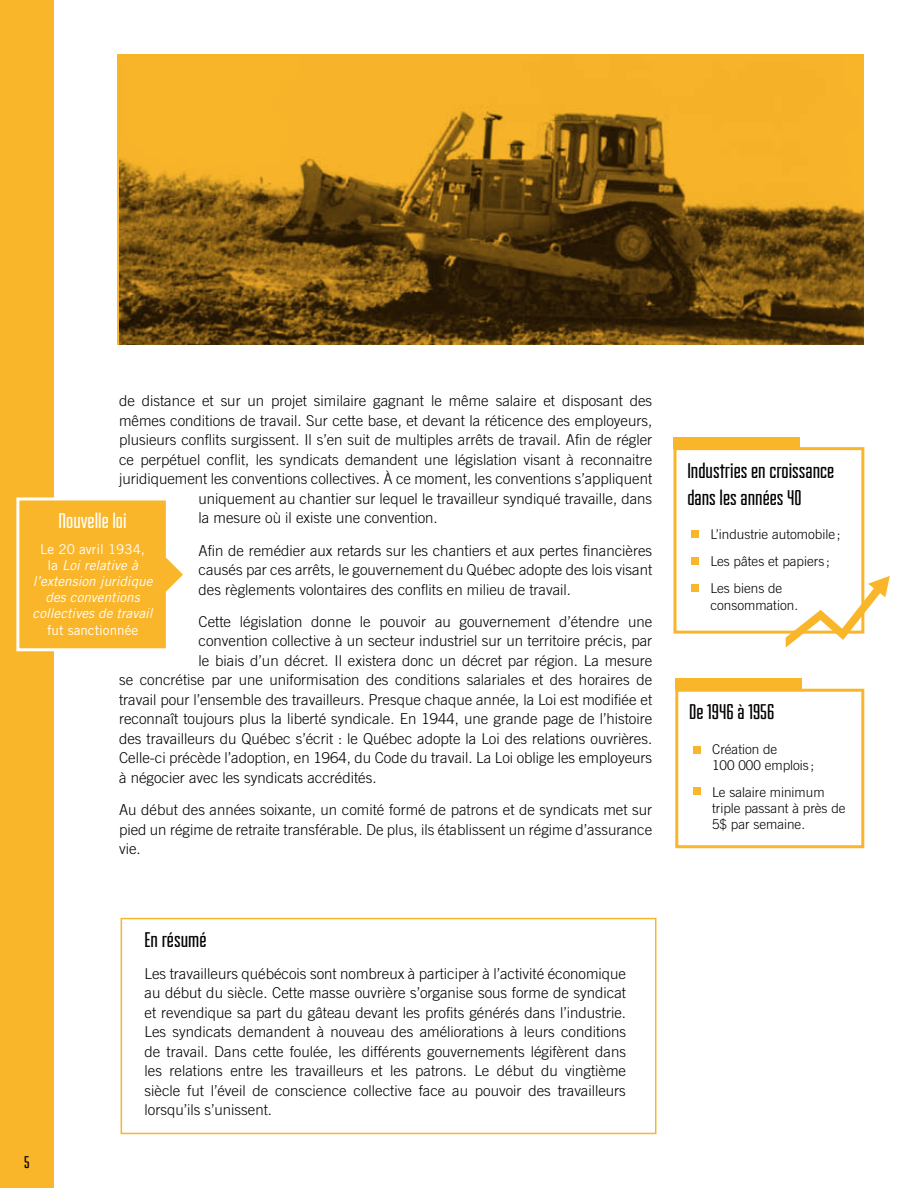
<style>
.page{position:relative;width:918px;height:1188px;background:#fff}
.page>*{position:absolute;margin:0;border:0;box-sizing:border-box;transform-origin:0 0}
.t1{font:22.5px/27px "Fairview";color:#000}
.t2{font:22.5px "Fairview";color:#fff}
.t3{font:18px "Fairview";color:#000}
.t4{font:300 15px/19.5px "Trade Gothic LT Std";color:#000;text-align:justify}
.t5{font:300 13.5px/16.2px "Trade Gothic LT Std";color:#000}
.t6{font:italic 13.5px/16.2px "Trade Gothic LT Std";color:#fff;text-align:center}
.t7{font:13.5px "Trade Gothic LT Std";color:#fff}
.s1{font-style:normal}
</style>
<div class="page">
<div style="left:0;top:0;width:54px;height:1188px;background:#fab62a"></div>
<div style="left:121px;top:918px;width:535px;height:216px;border:2px solid #fab62a"></div>
<div style="left:673px;top:447px;width:191px;height:187px;border:3px solid #fab62a"></div>
<div style="left:673px;top:437px;width:127px;height:12px;background:#fab62a"></div>
<svg style="left:786px;top:576px;width:104px;height:72px"></svg>
<div style="left:691px;top:531px;width:8px;height:7px;background:#fab62a"></div>
<div style="left:691px;top:557px;width:8px;height:7px;background:#fab62a"></div>
<div style="left:691px;top:585px;width:8px;height:7px;background:#fab62a"></div>
<div style="left:675px;top:689px;width:189px;height:159px;border:3px solid #fab62a"></div>
<div style="left:675px;top:678px;width:127px;height:12px;background:#fab62a"></div>
<div style="left:694px;top:746px;width:7px;height:7px;background:#fab62a"></div>
<div style="left:694px;top:788px;width:7px;height:7px;background:#fab62a"></div>
<div style="left:18px;top:499px;width:149px;height:151px;background:#fab62a"></div>
<div style="left:16px;top:497px;width:153px;height:154px;border:3px solid #fff"></div>
<svg style="left:165px;top:558px;width:18px;height:34px"></svg>
<svg style="left:118px;top:54px;width:746px;height:291px;background:#9e7119"></svg>
<p class="t4" style="left:119px;top:391px;width:535px">de distance et sur un projet similaire gagnant le même salaire et disposant des</p>
<p class="t4" style="left:119px;top:410px;width:535px">mêmes conditions de travail. Sur cette base, et devant la réticence des employeurs,</p>
<p class="t4" style="left:119px;top:430px;width:535px">plusieurs conflits surgissent. Il s’en suit de multiples arrêts de travail. Afin de régler</p>
<p class="t4" style="left:119px;top:449px;width:535px">ce perpétuel conflit, les syndicats demandent une législation visant à reconnaitre</p>
<p class="t4" style="left:119px;top:469px;width:535px">juridiquement les conventions collectives. À ce moment, les conventions s’appliquent</p>
<p class="t4" style="left:199px;top:488px;width:455px">uniquement au chantier sur lequel le travailleur syndiqué travaille, dans</p>
<p class="t4" style="left:199px;top:508px;width:241px">la mesure où il existe une convention.</p>
<p class="t4" style="left:199px;top:540px;width:455px">Afin de remédier aux retards sur les chantiers et aux pertes financières causés par ces arrêts, le gouvernement du Québec adopte des lois visant des règlements volontaires des conflits en milieu de travail.</p>
<p class="t4" style="left:199px;top:611px;width:455px">Cette législation donne le pouvoir au gouvernement d’étendre une</p>
<p class="t4" style="left:199px;top:631px;width:455px">convention collective à un secteur industriel sur un territoire précis, par</p>
<p class="t4" style="left:199px;top:650px;width:455px">le biais d’un décret. Il existera donc un décret par région. La mesure</p>
<p class="t4" style="left:119px;top:670px;width:535px">se concrétise par une uniformisation des conditions salariales et des horaires de</p>
<p class="t4" style="left:119px;top:689px;width:535px">travail pour l’ensemble des travailleurs. Presque chaque année, la Loi est modifiée et</p>
<p class="t4" style="left:119px;top:709px;width:535px">reconnaît toujours plus la liberté syndicale. En 1944, une grande page de l’histoire</p>
<p class="t4" style="left:119px;top:728px;width:535px">des travailleurs du Québec s’écrit : le Québec adopte la Loi des relations ouvrières.</p>
<p class="t4" style="left:119px;top:748px;width:535px">Celle-ci précède l’adoption, en 1964, du Code du travail. La Loi oblige les employeurs</p>
<p class="t4" style="left:119px;top:767px;width:259px">à négocier avec les syndicats accrédités.</p>
<p class="t4" style="left:119px;top:800px;width:535px">Au début des années soixante, un comité formé de patrons et de syndicats met sur pied un régime de retraite transférable. De plus, ils établissent un régime d’assurance vie.</p>
<h1 class="t2" style="left:59px;top:510px;width:70px">Nouvelle loi</h1>
<p class="t6" style="left:33px;top:541px;width:121px"><span class="s1">Le 20 avril 1934,<br>la</span> Loi relative à l’extension juridique des conventions collectives de travail</p>
<p class="t7" style="left:47px;top:622px;width:93px">fut sanctionnée</p>
<p class="t3" style="left:24px;top:1153px;width:7px">5</p>
<h1 class="t1" style="left:145px;top:926px;width:63px">En résumé</h1>
<p class="t4" style="left:145px;top:963px;width:483px">Les travailleurs québécois sont nombreux à participer à l’activité économique au début du siècle. Cette masse ouvrière s’organise sous forme de syndicat et revendique sa part du gâteau devant les profits générés dans l’industrie.<br>Les syndicats demandent à nouveau des améliorations à leurs conditions de travail. Dans cette foulée, les différents gouvernements légifèrent dans les relations entre les travailleurs et les patrons. Le début du vingtième siècle fut l’éveil de conscience collective face au pouvoir des travailleurs lorsqu’ils s’unissent.</p>
<h1 class="t1" style="left:687px;top:457px;width:148px">Industries en croissance dans les années 40</h1>
<p class="t5" style="left:692px;top:526px;width:150px">• L’industrie automobile ;</p>
<p class="t5" style="left:692px;top:553px;width:139px">• Les pâtes et papiers ;</p>
<p class="t5" style="left:710px;top:580px;width:89px;text-indent:-18px">• Les biens de consommation.</p>
<h1 class="t1" style="left:689px;top:699px;width:87px">De 1946 à 1956</h1>
<p class="t5" style="left:712px;top:741px;width:104px;text-indent:-18px">• Création de<br>100 000 emplois ;</p>
<p class="t5" style="left:712px;top:784px;width:135px;text-indent:-18px">• Le salaire minimum triple passant à près de<br>5$ par semaine.</p>
</div>
